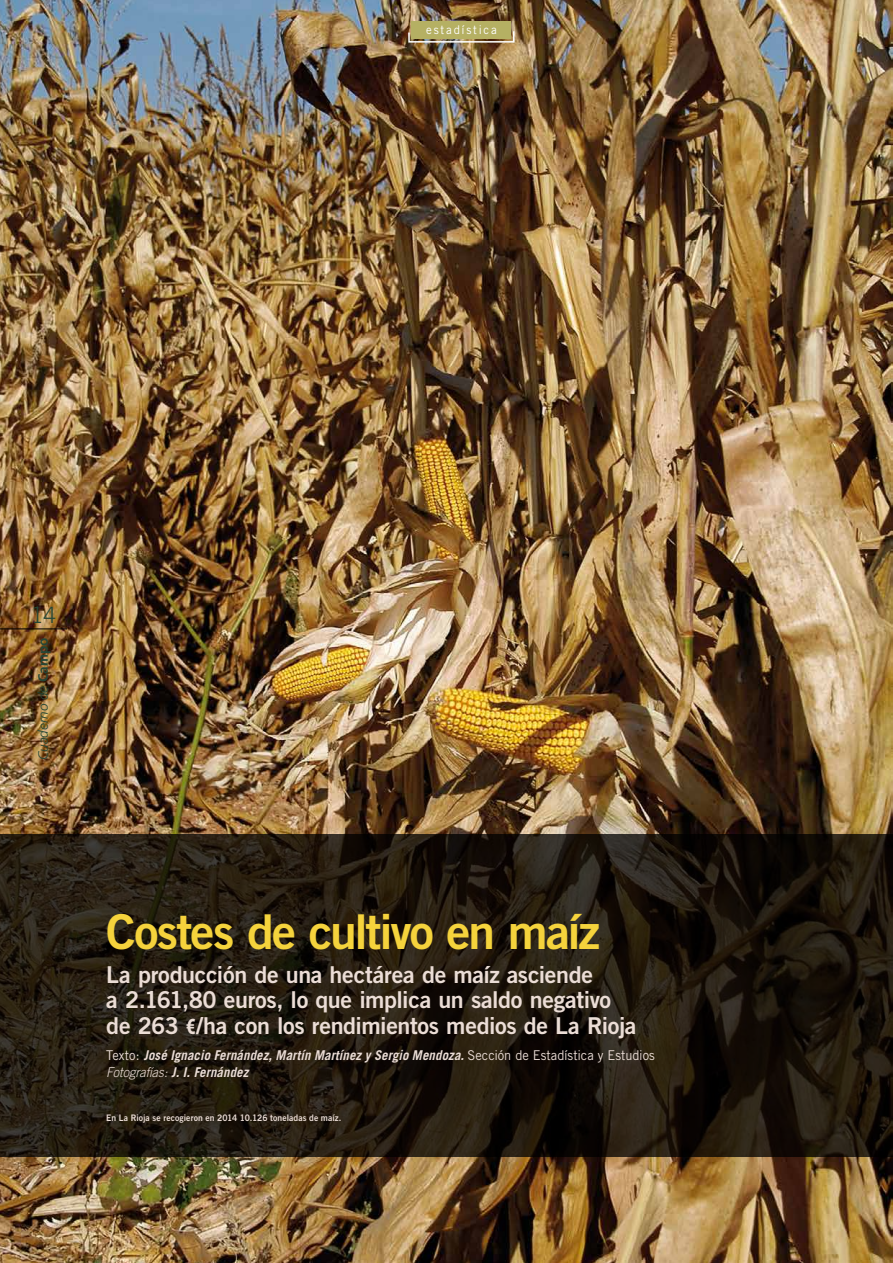
<style>
.page{position:relative;width:893px;height:1263px;background:#fff}
.page>*{position:absolute;margin:0;border:0;box-sizing:border-box;transform-origin:0 0}
.t1{font:48px "Trade Gothic Bold Two";letter-spacing:-.045em;color:#f5d33c}
.t2{font:23.25px/25.5px "Trade Gothic Bold Two";letter-spacing:-.015em;color:#ebddd6}
.t3{font:300 22.5px "Trade Gothic";color:#254736}
.t4{font:italic 700 13.5px/17.2px "Trade Gothic";letter-spacing:.01em;color:#ebddd6;scale:.95 1}
.t5{font:italic 300 13.5px "Frutiger";color:#254736}
.t6{font:12px "Trade Gothic";letter-spacing:.16em;color:#fff;scale:.95 1}
.t7{font:9px "Trade Gothic Bold Two";letter-spacing:.01em;color:#ebddd6;scale:.95 1}
.s1{font-weight:700;font-style:normal}
.s2{font-family:"Myriad Pro";font-weight:700;font-stretch:condensed}
.s3{font-weight:400;font-style:normal}
.s4{font-weight:300}
</style>
<div class="page">
<img style="left:0;top:0;width:893px;height:1263px">
<hr style="left:0;top:628px;width:67px;height:1px;background:#000">
<svg style="left:407px;top:30px;width:108px;height:13px"></svg>
<div style="left:412px;top:21px;width:99px;height:18px;background:#b5b063"></div>
<svg style="left:0;top:834px;width:893px;height:323px"></svg>
<p class="t6" style="left:426px;top:23px;width:76px">estadística</p>
<p class="t3" style="left:31px;top:601px;width:27px">14</p>
<p class="t5" style="left:35px;top:760px;width:124px;rotate:-90deg">Cuaderno de <span class="s1">Campo</span></p>
<h1 class="t1" style="left:106px;top:902px;width:495px">Costes de cultivo en maíz</h1>
<p class="t2" style="left:106px;top:961px;width:532px">La producción de una hectárea de maíz asciende<br>a 2.161,80 euros, lo que implica un saldo negativo de 263 <span class="s2">€</span>/ha con los rendimientos medios de La Rioja</p>
<p class="t4" style="left:106px;top:1046px;width:579px"><span class="s3">Texto:</span> José Ignacio Fernández, Martín Martínez y Sergio Mendoza. <span class="s3">Sección de Estadística y Estudios<br></span><span class="s4">Fotografías:</span> J. I. Fernández</p>
<p class="t7" style="left:106px;top:1113px;width:249px">En La Rioja se recogieron en 2014 10.126 toneladas de maíz.</p>
</div>
